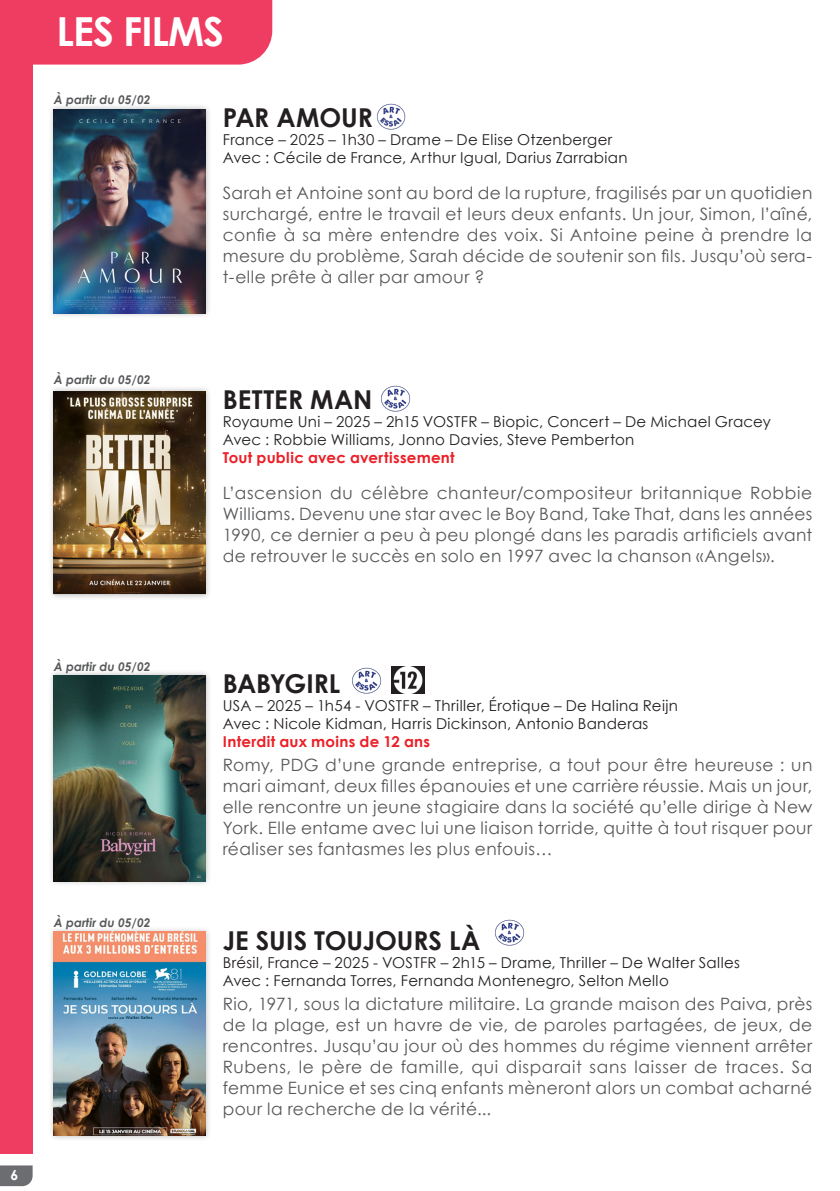
<style>
.page{position:relative;width:840px;height:1191px;background:#fff}
.page>*{position:absolute;margin:0;border:0;box-sizing:border-box;transform-origin:0 0}
.cartouche_film{font:700 40px "Century Gothic";letter-spacing:-.025em;color:#fff}
.courant{font:700 26px "Century Gothic";letter-spacing:-.005em;color:#231f20}
.courant-2{font:700 26px "Century Gothic";letter-spacing:.015em;color:#231f20}
.courant-3{font:17px/21px "Century Gothic";letter-spacing:.025em;color:#57585a;text-align:justify}
.courant-4{font:15px "Century Gothic";letter-spacing:.02em;color:#231f20}
.courant-5{font:700 15px "Century Gothic";letter-spacing:.02em;color:#eb2028}
.t1{font:700 14px "Century Gothic";color:#fff}
.t2{font:italic 700 12px "Century Gothic";color:#57585a}
</style>
<div class="page">
<svg style="left:0;top:1165px;width:33px;height:21px"></svg>
<div style="left:32px;top:0;width:240px;height:65px;background:#ef3d62"></div>
<div style="left:0;top:0;width:32px;height:1153px;background:#ef3d62"></div>
<div style="left:48px;top:103px;width:164px;height:216px;background:#231f20;opacity:.3"></div>
<img style="left:54px;top:110px;width:151px;height:203px">
<div style="left:48px;top:385px;width:164px;height:216px;background:#231f20;opacity:.3"></div>
<img style="left:54px;top:392px;width:151px;height:201px">
<div style="left:48px;top:669px;width:164px;height:218px;background:#231f20;opacity:.3"></div>
<img style="left:54px;top:675px;width:151px;height:206px">
<div style="left:48px;top:925px;width:164px;height:216px;background:#231f20;opacity:.3"></div>
<img style="left:54px;top:932px;width:151px;height:203px">
<img style="left:495px;top:919px;width:30px;height:27px">
<img style="left:391px;top:666px;width:33px;height:27px">
<img style="left:352px;top:667px;width:30px;height:27px">
<img style="left:376px;top:103px;width:30px;height:27px">
<img style="left:381px;top:385px;width:30px;height:27px">
<p class="cartouche_film" style="left:60px;top:2px;width:169px">LES FILMS</p>
<p class="t2" style="left:54px;top:91px;width:98px">À partir du 05/02</p>
<p class="t2" style="left:54px;top:371px;width:98px">À partir du 05/02</p>
<p class="courant" style="left:223px;top:98px;width:151px">PAR AMOUR</p>
<p class="courant-4" style="left:223px;top:129px;width:391px">France – 2025 – 1h30 – Drame – De Elise Otzenberger</p>
<p class="courant-4" style="left:223px;top:147px;width:406px">Avec : Cécile de France, Arthur Igual, Darius Zarrabian</p>
<p class="courant-3" style="left:223px;top:182px;width:590px">Sarah et Antoine sont au bord de la rupture, fragilisés par un quotidien surchargé, entre le travail et leurs deux enfants. Un jour, Simon, l’aîné, confie à sa mère entendre des voix. Si Antoine peine à prendre la mesure du problème, Sarah décide de soutenir son fils. Jusqu’où sera&shy;t-elle prête à aller par amour ?</p>
<p class="courant-2" style="left:223px;top:380px;width:151px">BETTER MAN</p>
<p class="courant-4" style="left:223px;top:411px;width:549px">Royaume Uni – 2025 – 2h15 VOSTFR – Biopic, Concert – De Michael Gracey</p>
<p class="courant-4" style="left:223px;top:429px;width:413px">Avec : Robbie Williams, Jonno Davies, Steve Pemberton</p>
<p class="courant-5" style="left:223px;top:446px;width:233px">Tout public avec avertissement</p>
<p class="courant-3" style="left:223px;top:482px;width:590px">L’ascension du célèbre chanteur/compositeur britannique Robbie Williams. Devenu une star avec le Boy Band, Take That, dans les années 1990, ce dernier a peu à peu plongé dans les paradis artificiels avant de retrouver le succès en solo en 1997 avec la chanson «Angels».</p>
<p class="t2" style="left:54px;top:657px;width:98px">À partir du 05/02</p>
<p class="t2" style="left:54px;top:913px;width:98px">À partir du 05/02</p>
<p class="t1" style="left:11px;top:1164px;width:9px">6</p>
<p class="courant" style="left:223px;top:664px;width:119px">BABYGIRL</p>
<p class="courant-4" style="left:223px;top:695px;width:456px">USA – 2025 – 1h54 - VOSTFR – Thriller, Érotique – De Halina Reijn</p>
<p class="courant-4" style="left:223px;top:713px;width:427px">Avec : Nicole Kidman, Harris Dickinson, Antonio Banderas</p>
<p class="courant-5" style="left:223px;top:730px;width:209px">Interdit aux moins de 12 ans</p>
<p class="courant-3" style="left:223px;top:754px;width:590px">Romy, PDG d’une grande entreprise, a tout pour être heureuse : un mari aimant, deux filles épanouies et une carrière réussie. Mais un jour, elle rencontre un jeune stagiaire dans la société qu’elle dirige à New York. Elle entame avec lui une liaison torride, quitte à tout risquer pour réaliser ses fantasmes les plus enfouis…</p>
<p class="courant" style="left:223px;top:920px;width:259px">JE SUIS TOUJOURS LÀ</p>
<p class="courant-4" style="left:223px;top:951px;width:518px">Brésil, France – 2025 - VOSTFR – 2h15 – Drame, Thriller – De Walter Salles</p>
<p class="courant-4" style="left:223px;top:969px;width:447px">Avec : Fernanda Torres, Fernanda Montenegro, Selton Mello</p>
<p class="courant-3" style="left:223px;top:992px;width:590px">Rio, 1971, sous la dictature militaire. La grande maison des Paiva, près de la plage, est un havre de vie, de paroles partagées, de jeux, de rencontres. Jusqu’au jour où des hommes du régime viennent arrêter Rubens, le père de famille, qui disparait sans laisser de traces. Sa femme Eunice et ses cinq enfants mèneront alors un combat acharné pour la recherche de la vérité...</p>
</div>
